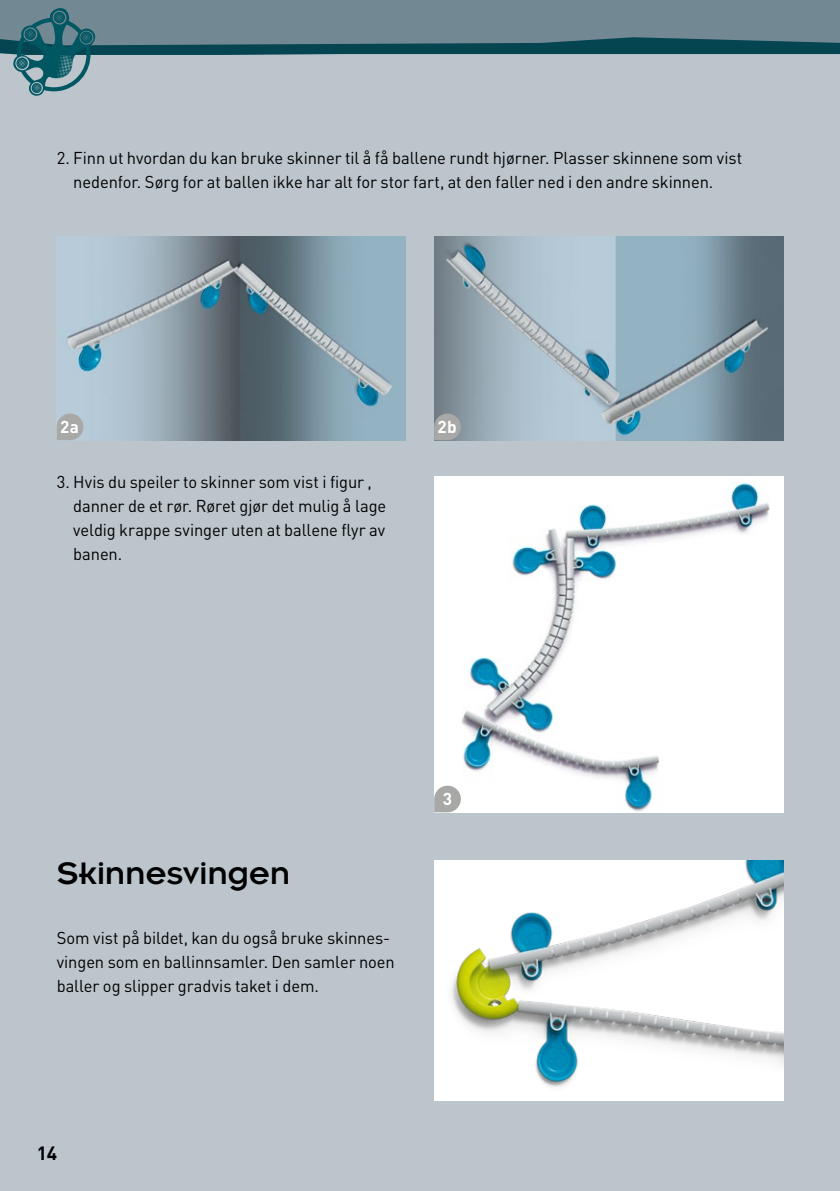
<style>
.page{position:relative;width:840px;height:1191px;background:#fff}
.page>*{position:absolute;margin:0;border:0;box-sizing:border-box;transform-origin:0 0}
.t1{font:34.2px "Insignia LT Pro";letter-spacing:-.01em;color:#000;scale:1.05 1}
.t2{font:700 19px "DINOT";color:#000}
.t3{font:700 17.2px "DINOT";color:#fff}
.t4{font:17px/24px "DINOT";letter-spacing:-.005em;color:#000}
</style>
<div class="page">
<div style="left:0;top:0;width:839px;height:1191px;background:#bbc5cb"></div>
<img style="left:434px;top:860px;width:348px;height:240px">
<img style="left:434px;top:236px;width:348px;height:204px">
<img style="left:57px;top:236px;width:348px;height:204px">
<img style="left:434px;top:476px;width:348px;height:336px">
<svg style="left:0;top:51px;width:839px;height:4px;fill:#054551"></svg>
<svg style="left:0;top:0;width:839px;height:51px;background:#5f7d88"></svg>
<svg style="left:57px;top:413px;width:26px;height:27px"></svg>
<svg style="left:434px;top:785px;width:26px;height:27px"></svg>
<svg style="left:434px;top:413px;width:26px;height:27px"></svg>
<svg style="left:13px;top:7px;width:82px;height:89px"></svg>
<p class="t4" style="left:73px;top:146px;width:670px;text-indent:-17px">2. Finn ut hvordan du kan bruke skinner til å få ballene rundt hjørner. Plasser skinnene som vist nedenfor. Sørg for at ballen ikke har alt for stor fart, at den faller ned i den andre skinnen.</p>
<p class="t3" style="left:60px;top:416px;width:20px">2a</p>
<p class="t4" style="left:73px;top:470px;width:314px;text-indent:-16px">3. Hvis du speiler to skinner som vist i figur , danner de et rør. Røret gjør det mulig å lage veldig krappe svinger uten at ballene flyr av banen.</p>
<p class="t3" style="left:437px;top:416px;width:21px">2b</p>
<h1 class="t1" style="left:57px;top:856px;width:224px">Skinnesvingen</h1>
<p class="t4" style="left:57px;top:926px;width:339px">Som vist på bildet, kan du også bruke skinnes&shy;vingen som en ballinnsamler. Den samler noen baller og slipper gradvis taket i dem.</p>
<p class="t3" style="left:442px;top:788px;width:11px">3</p>
<p class="t2" style="left:37px;top:1140px;width:22px">14</p>
</div>
